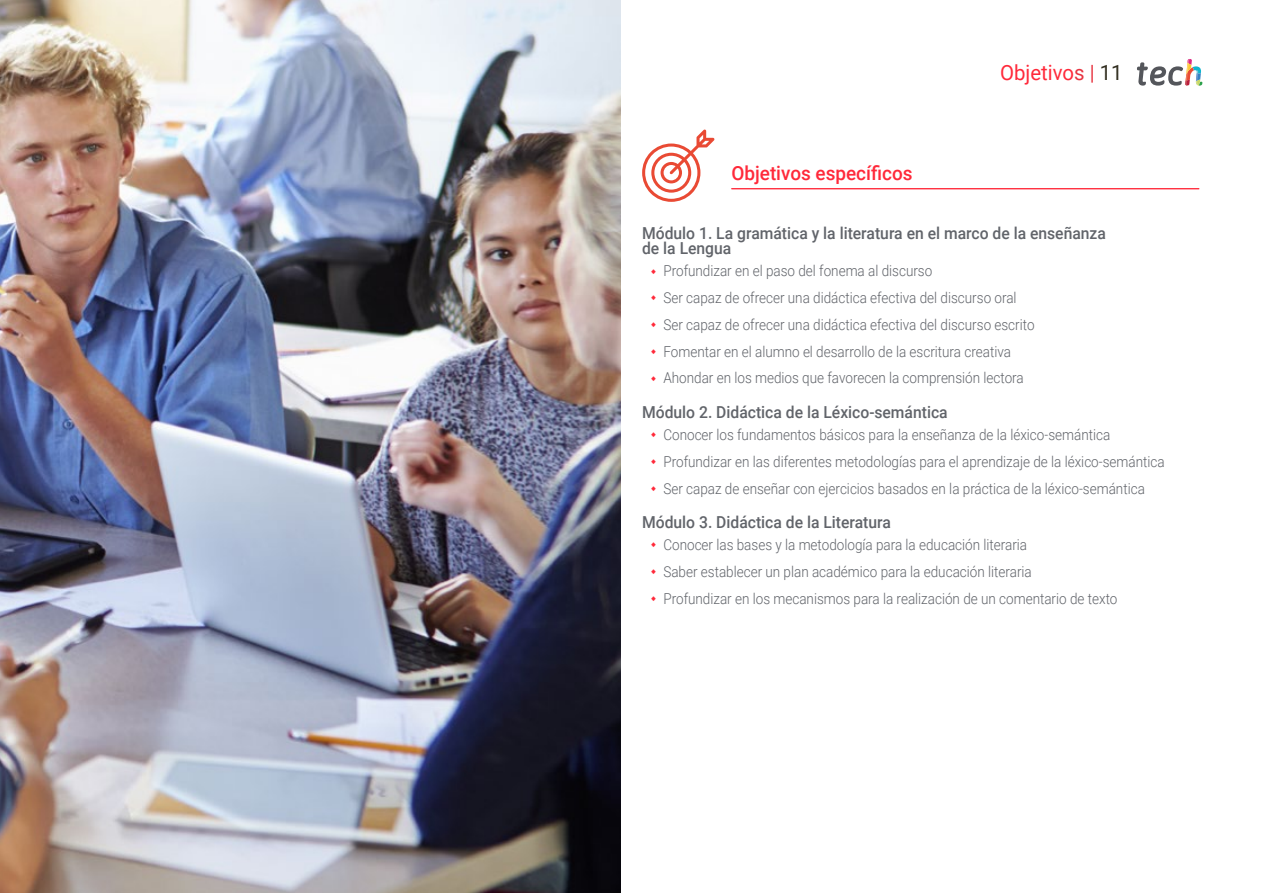
<style>
.page{position:relative;width:1263px;height:893px;background:#fff}
.page>*{position:absolute;margin:0;border:0;box-sizing:border-box;transform-origin:0 0}
.t1{font:21px "Roboto";color:#ff293a}
.t2{font:500 19.5px "Roboto";color:#ff293a}
.t3{font:500 16.5px/15px "Roboto";color:#61646a;scale:.95 1}
.t4{font:300 15px/26.7px "Roboto";color:#61646a;scale:.9 1}
.s1{color:#e73441}
.s2{color:#312e20}
</style>
<div class="page">
<svg style="left:642px;top:129px;width:72px;height:73px"></svg>
<hr style="left:731px;top:188px;width:468px;height:1px;background:#ff293a">
<img style="left:0;top:0;width:621px;height:893px">
<svg style="left:1137px;top:59px;width:65px;height:27px"></svg>
<h2 class="t2" style="left:731px;top:160px;width:183px">Objetivos específicos</h2>
<h1 class="t1" style="left:1000px;top:57px;width:124px">Objetivo<span class="s1">s |</span> <span class="s2">11</span></h1>
<p class="t3" style="left:642px;top:225px;width:490px">Módulo 1. La gramática y la literatura en el marco de la enseñanza de la Lengua</p>
<p class="t4" style="left:663px;top:257px;width:414px">Profundizar en el paso del fonema al discurso<br>Ser capaz de ofrecer una didáctica efectiva del discurso oral Ser capaz de ofrecer una didáctica efectiva del discurso escrito Fomentar en el alumno el desarrollo de la escritura creativa Ahondar en los medios que favorecen la comprensión lectora</p>
<p class="t3" style="left:642px;top:404px;width:323px">Módulo 2. Didáctica de la Léxico-semántica</p>
<p class="t4" style="left:663px;top:421px;width:558px">Conocer los fundamentos básicos para la enseñanza de la léxico-semántica<br>Profundizar en las diferentes metodologías para el aprendizaje de la léxico-semántica<br>Ser capaz de enseñar con ejercicios basados en la práctica de la léxico-semántica</p>
<p class="t3" style="left:642px;top:514px;width:263px">Módulo 3. Didáctica de la Literatura</p>
<p class="t4" style="left:663px;top:531px;width:506px">Conocer las bases y la metodología para la educación literaria<br>Saber establecer un plan académico para la educación literaria<br>Profundizar en los mecanismos para la realización de un comentario de texto</p>
</div>
